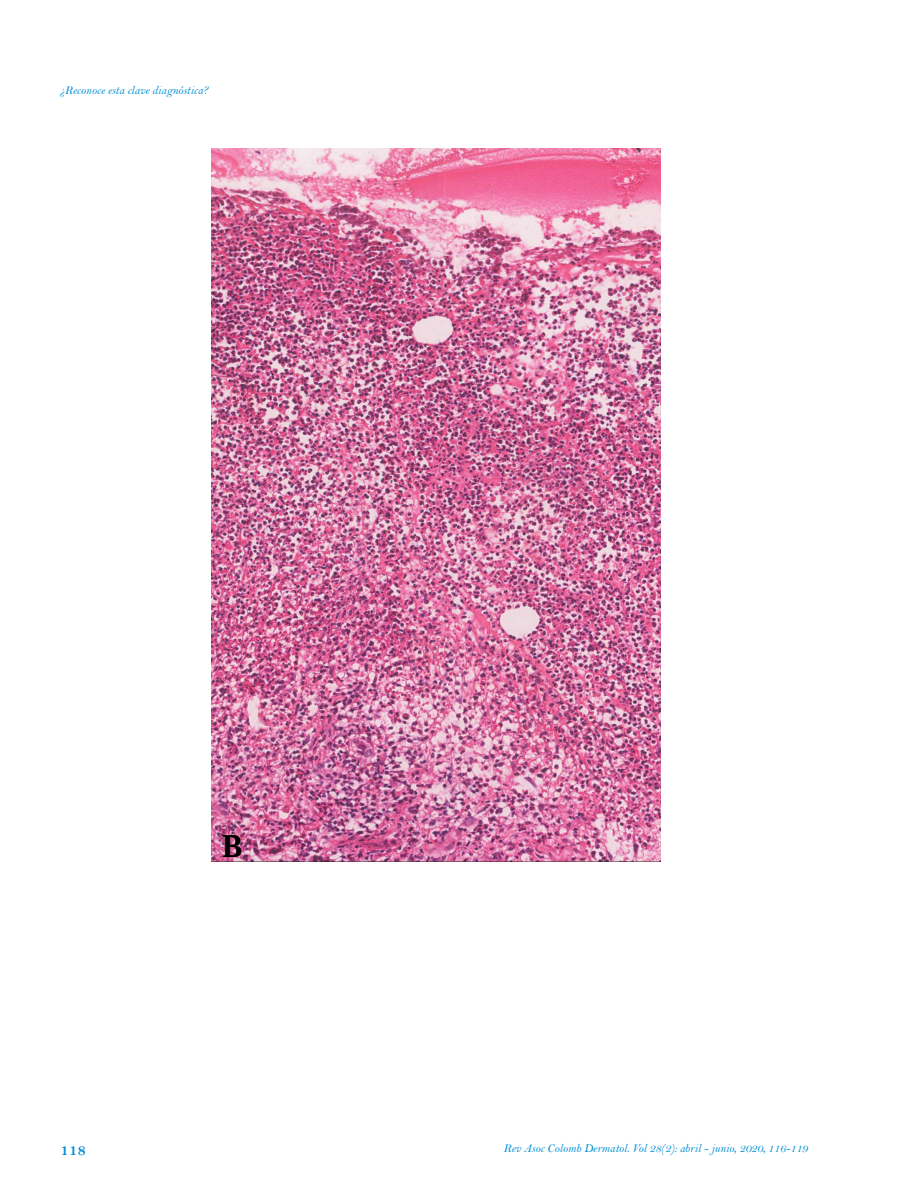
<style>
.page{position:relative;width:915px;height:1191px;background:#fff}
.page>*{position:absolute;margin:0;border:0;box-sizing:border-box;transform-origin:0 0}
.t1{font:700 31.5px "Meta Serif OT";color:#000}
.t2{font:16.5px "Bell MT Bold";color:#008fd5}
.marcacion{font:12px "Bell MT Italic";color:#008fd5}
</style>
<div class="page">
<img style="left:212px;top:149px;width:448px;height:712px">
<p class="marcacion" style="left:60px;top:83px;width:149px">¿Reconoce esta clave diagnóstica?</p>
<h2 class="t2" style="left:60px;top:1140px;width:28px">118</h2>
<p class="t1" style="left:222px;top:827px;width:21px">B</p>
<p class="marcacion" style="left:503px;top:1141px;width:306px">Rev Asoc Colomb Dermatol. Vol 28(2): abril - junio, 2020, 116-119</p>
</div>
